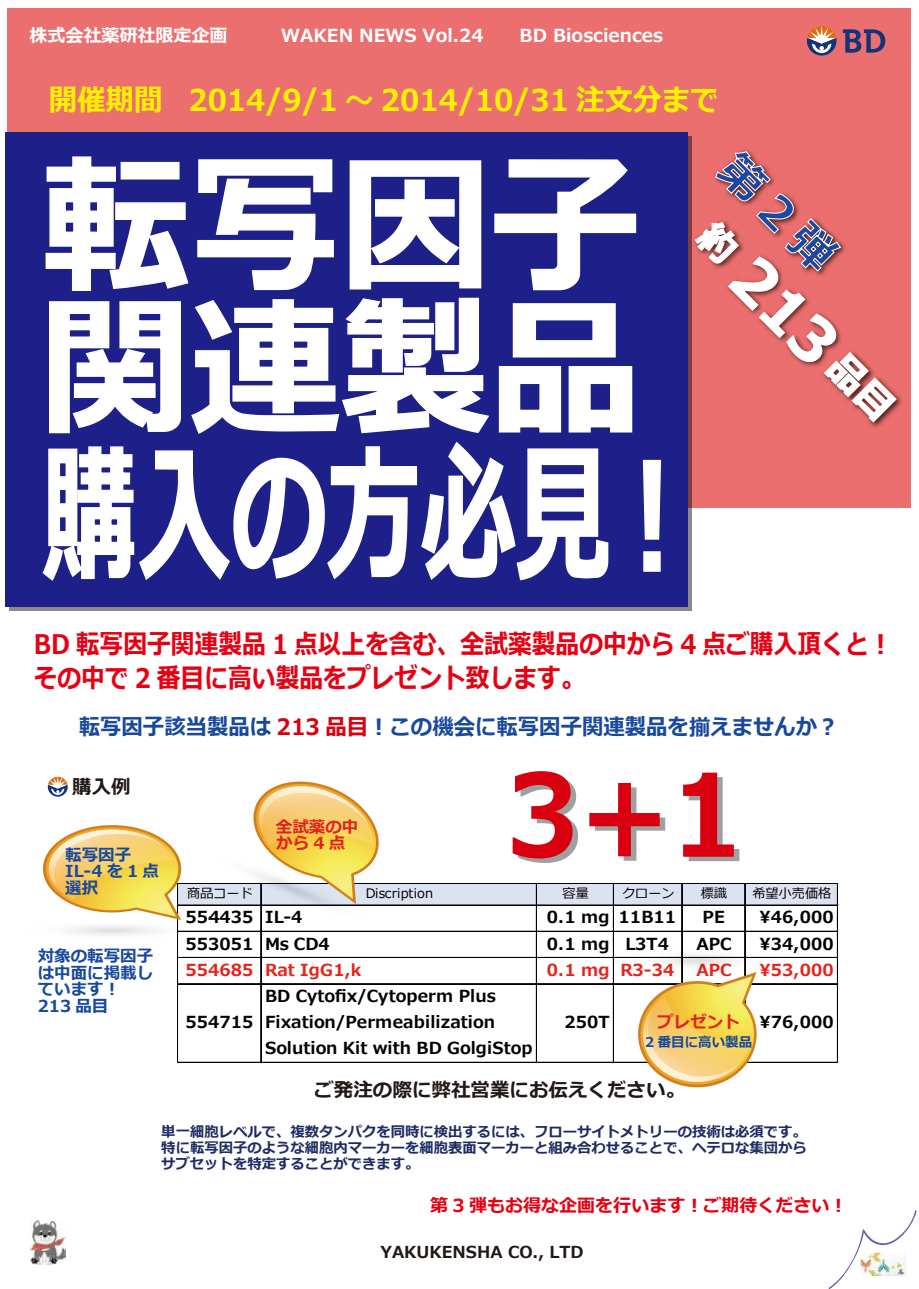
<style>
.page{position:relative;width:919px;height:1289px;background:#fff}
.page>*{position:absolute;margin:0;border:0;box-sizing:border-box;transform-origin:0 0}
.t1{font:700 150px/144.8px "Meiryo";color:#fff}
.t2{font:700 114px "Meiryo";color:#d8000f;scale:.95 1}
.t3{font:700 37.5px "Meiryo";color:#fff}
.t4{font:700 30px "Meiryo";color:#fff100;scale:.95 1}
.t5{font:700 27px/34.5px "Meiryo";color:#e60012;scale:.88 1}
.t6{font:700 22.5px "Meiryo";color:#18499d;scale:.95 1}
.t7{font:700 19.5px "Meiryo";color:#221815}
.t8{font:700 18px "Meiryo";color:#fff}
.t9{font:700 18px "Meiryo";color:#e60012}
.t10{font:700 16.65px/26.2px "Meiryo";letter-spacing:.005em;color:#040000}
.t11{font:700 16.65px "Meiryo";letter-spacing:.005em;color:#e7211a}
.t12{font:700 16.5px/16.5px "Meiryo";color:#18499d}
.t13{font:700 16.5px "Meiryo";color:#221815}
.t14{font:700 16.5px/16.5px "Meiryo";color:#e71f19}
.t15{font:700 14.4px/15.8px "Meiryo";color:#1f2b64;text-align:justify}
.t16{font:700 13.5px "Meiryo";color:#18499d}
.t17{font:13.05px "Meiryo";color:#040000}
.t18{font:700 10.95px "Meiryo";color:#fff}
.s1{font-size:60px}
.s2{color:#d8000f}
</style>
<div class="page">
<div style="left:7px;top:9px;width:903px;height:499px;background:#ec6f6f"></div>
<svg style="left:842px;top:29px;width:43px;height:24px"></svg>
<svg style="left:806px;top:26px;width:30px;height:30px"></svg>
<svg style="left:829px;top:1210px;width:87px;height:78px"></svg>
<img style="left:31px;top:1220px;width:35px;height:44px">
<div style="left:5px;top:132px;width:682px;height:474px;background:#1d2088"></div>
<svg style="left:48px;top:776px;width:20px;height:20px"></svg>
<img style="left:687px;top:203px;width:224px;height:307px">
<svg style="left:42px;top:156px;width:619px;height:425px"></svg>
<div style="left:178px;top:884px;width:660px;height:21px;background:#dae3ef"></div>
<hr style="left:178px;top:883px;width:660px;height:1px;background:#040000">
<hr style="left:178px;top:904px;width:660px;height:1px;background:#040000">
<hr style="left:178px;top:905px;width:660px;height:1px;background:#040000">
<hr style="left:178px;top:930px;width:660px;height:1px;background:#040000">
<hr style="left:178px;top:931px;width:660px;height:1px;background:#040000">
<hr style="left:178px;top:957px;width:660px;height:1px;background:#040000">
<hr style="left:178px;top:983px;width:660px;height:1px;background:#040000">
<hr style="left:177px;top:883px;width:1px;height:180px;background:#040000">
<hr style="left:260px;top:884px;width:1px;height:179px;background:#040000">
<hr style="left:261px;top:884px;width:1px;height:179px;background:#040000">
<hr style="left:536px;top:884px;width:1px;height:179px;background:#040000">
<hr style="left:613px;top:884px;width:1px;height:179px;background:#040000">
<hr style="left:681px;top:884px;width:1px;height:179px;background:#040000">
<hr style="left:744px;top:884px;width:1px;height:179px;background:#040000">
<hr style="left:178px;top:1061px;width:660px;height:1px;background:#040000">
<hr style="left:178px;top:1062px;width:660px;height:1px;background:#040000">
<hr style="left:837px;top:884px;width:1px;height:179px;background:#040000">
<svg style="left:23px;top:919px;width:178px;height:20px"></svg>
<svg style="left:43px;top:825px;width:138px;height:95px"></svg>
<svg style="left:212px;top:781px;width:181px;height:145px"></svg>
<svg style="left:620px;top:947px;width:153px;height:25px"></svg>
<svg style="left:638px;top:971px;width:118px;height:116px"></svg>
<svg style="left:693px;top:150px;width:204px;height:273px"></svg>
<p class="t8" style="left:29px;top:23px;width:199px">株式会社薬研社限定企画</p>
<p class="t8" style="left:281px;top:23px;width:383px">WAKEN NEWS Vol.24　　BD Biosciences</p>
<h3 class="t4" style="left:49px;top:79px;width:706px">開催期間 2014/9/1 ～ 2014/10/31 注文分まで</h3>
<h1 class="t1" style="left:40px;top:163px;width:631px">転写因子関連製品購入の方必見 !</h1>
<p class="t18" style="left:70px;top:179px;width:115px">ELISA 測定試薬セット</p>
<h3 class="t3" style="left:722px;top:212px;width:260px;rotate:45deg">約 <span class="s1">213</span> 品目</h3>
<h3 class="t5" style="left:34px;top:628px;width:977px">BD 転写因子関連製品 1 点以上を含む、全試薬製品の中から 4 点ご購入頂くと！その中で 2 番目に高い製品をプレゼント致します。</h3>
<h3 class="t6" style="left:79px;top:710px;width:801px">転写因子該当製品は <span class="s2">213 品目</span>！この機会に転写因子関連製品を揃えませんか？</h3>
<p class="t7" style="left:72px;top:773px;width:60px">購入例</p>
<p class="t12" style="left:65px;top:847px;width:95px">転写因子<br>IL-4 を 1 点選択</p>
<p class="t12" style="left:38px;top:948px;width:117px">対象の転写因子は中面に掲載しています！<br>213 品目</p>
<p class="t14" style="left:276px;top:819px;width:84px">全試薬の中から4点</p>
<h2 class="t2" style="left:506px;top:735px;width:251px">3+1</h2>
<p class="t17" style="left:187px;top:884px;width:67px">商品コード</p>
<p class="t17" style="left:365px;top:884px;width:69px">Discription</p>
<p class="t17" style="left:562px;top:884px;width:28px">容量</p>
<p class="t17" style="left:622px;top:884px;width:54px">クローン</p>
<p class="t17" style="left:700px;top:884px;width:28px">標識</p>
<p class="t17" style="left:752px;top:884px;width:80px">希望小売価格</p>
<p class="t10" style="left:185px;top:905px;width:119px">554435 IL-4</p>
<p class="t10" style="left:547px;top:905px;width:131px">0.1 mg 11B11</p>
<p class="t10" style="left:702px;top:905px;width:24px">PE</p>
<p class="t10" style="left:759px;top:905px;width:76px">¥46,000</p>
<p class="t10" style="left:185px;top:931px;width:146px">553051 Ms CD4</p>
<p class="t10" style="left:547px;top:931px;width:124px">0.1 mg L3T4</p>
<p class="t10" style="left:696px;top:931px;width:37px">APC</p>
<p class="t10" style="left:759px;top:931px;width:76px">¥34,000</p>
<p class="t11" style="left:185px;top:958px;width:177px">554685 Rat IgG1,k</p>
<p class="t11" style="left:547px;top:958px;width:129px">0.1 mg R3-34</p>
<p class="t11" style="left:696px;top:958px;width:37px">APC</p>
<p class="t11" style="left:759px;top:958px;width:76px">¥53,000</p>
<p class="t10" style="left:185px;top:1009px;width:70px">554715</p>
<p class="t10" style="left:265px;top:983px;width:269px">BD Cytofix/Cytoperm Plus<br>Fixation/Permeabilization<br>Solution Kit with BD GolgiStop</p>
<p class="t14" style="left:657px;top:1014px;width:84px">プレゼント</p>
<p class="t16" style="left:645px;top:1032px;width:109px">2 番目に高い製品</p>
<p class="t7" style="left:314px;top:1076px;width:372px">ご発注の際に弊社営業にお伝えください。</p>
<p class="t10" style="left:564px;top:1009px;width:47px">250T</p>
<p class="t10" style="left:759px;top:1009px;width:76px">¥76,000</p>
<p class="t15" style="left:161px;top:1124px;width:647px">単一細胞レベルで、複数タンパクを同時に検出するには、フローサイトメトリーの技術は必須です。特に転写因子のような細胞内マーカーを細胞表面マーカーと組み合わせることで、ヘテロな集団からサブセットを特定することができます。</p>
<p class="t9" style="left:430px;top:1192px;width:419px">第 3 弾もお得な企画を行います！ご期待ください！</p>
<p class="t13" style="left:380px;top:1240px;width:204px">YAKUKENSHA CO., LTD</p>
</div>
